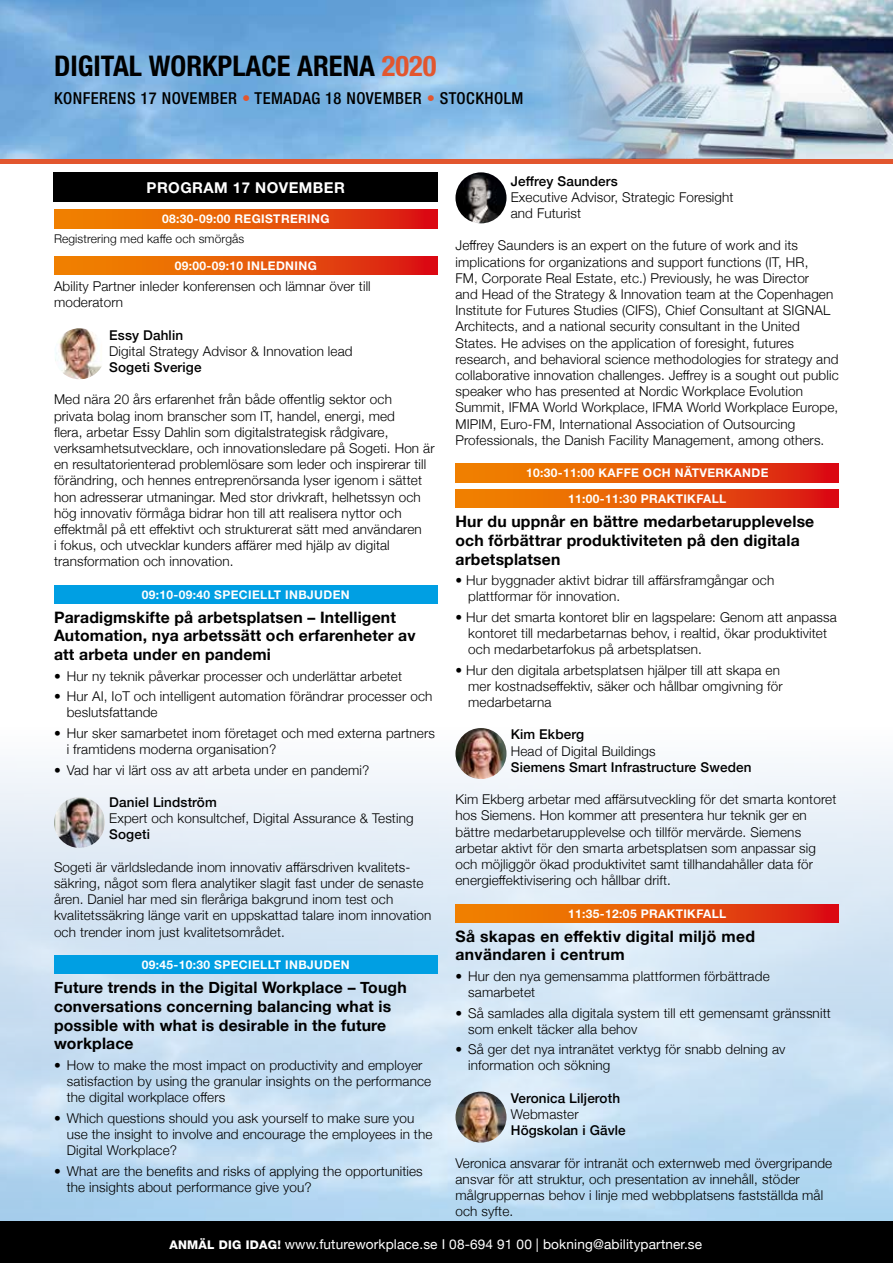
<style>
.page{position:relative;width:893px;height:1263px;background:#fff}
.page>*{position:absolute;margin:0;border:0;box-sizing:border-box;transform-origin:0 0}
.t1{font:700 condensed 28.5px "Helvetica Neue";color:#000}
.t2{font:500 condensed 16.5px "Helvetica Neue";letter-spacing:.03em;color:#000}
.t3{font:700 15.75px/18.9px "Helvetica Neue";letter-spacing:.01em;color:#000}
.t4{font:700 15px "Helvetica Neue LT Std";letter-spacing:.03em;color:#fff}
.t5{font:300 13.5px/16.2px "Helvetica Neue";letter-spacing:.01em;color:#000}
.t6{font:500 13.5px "Helvetica Neue";letter-spacing:.01em;color:#000}
.t7{font:13.5px "Helvetica Neue";letter-spacing:.01em;color:#fff}
.t8{font:700 12px/25.5px "Helvetica Neue LT Std";letter-spacing:.03em;color:#fff;text-align:center}
.t9{font:300 12px "Helvetica Neue";letter-spacing:.01em;color:#000}
.s1{color:#e2562e}
.s2{font-weight:800;font-size:12px}
</style>
<div class="page">
<img style="left:0;top:728px;width:893px;height:494px">
<div style="left:53px;top:172px;width:385px;height:30px;background:#000"></div>
<svg style="left:54px;top:210px;width:383px;height:18px;background:#e65509"></svg>
<svg style="left:54px;top:256px;width:383px;height:19px;background:#e65509"></svg>
<div style="left:54px;top:585px;width:383px;height:19px;background:#009fe3"></div>
<div style="left:54px;top:955px;width:383px;height:19px;background:#009fe3"></div>
<svg style="left:455px;top:464px;width:384px;height:18px;background:#e65509"></svg>
<svg style="left:455px;top:489px;width:384px;height:19px;background:#e65509"></svg>
<svg style="left:455px;top:904px;width:384px;height:19px;background:#e65509"></svg>
<div style="left:0;top:158px;width:893px;height:6px;background:#e2562e"></div>
<img style="left:55px;top:328px;width:47px;height:51px">
<img style="left:455px;top:172px;width:51px;height:51px;border-radius:26px">
<img style="left:455px;top:728px;width:51px;height:51px;border-radius:26px">
<img style="left:455px;top:1091px;width:51px;height:52px;border-radius:26px">
<img style="left:54px;top:797px;width:51px;height:51px;border-radius:26px">
<div style="left:0;top:1222px;width:893px;height:41px;background:#000"></div>
<img style="left:0;top:0;width:557px;height:158px">
<img style="left:557px;top:0;width:336px;height:158px">
<h1 class="t1" style="left:54px;top:49px;width:384px">DIGITAL WORKPLACE ARENA <span class="s1">2020</span></h1>
<p class="t2" style="left:54px;top:89px;width:471px">KONFERENS 17 NOVEMBER <span class="s1">•</span> TEMADAG 18 NOVEMBER <span class="s1">•</span> STOCKHOLM</p>
<p class="t6" style="left:511px;top:170px;width:108px">Jeffrey Saunders</p>
<p class="t5" style="left:511px;top:188px;width:224px">Executive Advisor, Strategic Foresight and Futurist</p>
<p class="t5" style="left:455px;top:236px;width:385px">Jeffrey Saunders is an expert on the future of work and its implications for organizations and support functions (IT, HR,<br>FM, Corporate Real Estate, etc.) Previously, he was Director<br>and Head of the Strategy &amp; Innovation team at the Copenhagen Institute for Futures Studies (CIFS), Chief Consultant at SIGNAL Architects, and a national security consultant in the United States. He advises on the application of foresight, futures research, and behavioral science methodologies for strategy and collaborative innovation challenges. Jeffrey is a sought out public speaker who has presented at Nordic Workplace Evolution Summit, IFMA World Workplace, IFMA World Workplace Europe, MIPIM, Euro-FM, International Association of Outsourcing Professionals, the Danish Facility Management, among others.</p>
<p class="t8" style="left:526px;top:460px;width:244px">10:30-11:00 KAFFE OCH NÄTVERKANDE<br>11:00-11:30 PRAKTIKFALL</p>
<p class="t3" style="left:455px;top:512px;width:360px">Hur du uppnår en bättre medarbetarupplevelse och förbättrar produktiviteten på den digitala arbetsplatsen</p>
<p class="t5" style="left:468px;top:571px;width:307px;text-indent:-13px">• Hur byggnader aktivt bidrar till affärsframgångar och plattformar för innovation.</p>
<p class="t5" style="left:468px;top:608px;width:370px;text-indent:-13px">• Hur det smarta kontoret blir en lagspelare: Genom att anpassa kontoret till medarbetarnas behov, i realtid, ökar produktivitet och medarbetarfokus på arbetsplatsen.</p>
<p class="t5" style="left:468px;top:661px;width:316px;text-indent:-13px">• Hur den digitala arbetsplatsen hjälper till att skapa en mer kostnadseffektiv, säker och hållbar omgivning för medarbetarna</p>
<p class="t6" style="left:511px;top:724px;width:75px">Kim Ekberg</p>
<p class="t5" style="left:511px;top:742px;width:146px">Head of Digital Buildings</p>
<p class="t6" style="left:511px;top:756px;width:242px">Siemens Smart Infrastructure Sweden</p>
<p class="t5" style="left:455px;top:790px;width:382px">Kim Ekberg arbetar med affärsutveckling för det smarta kontoret hos Siemens. Hon kommer att presentera hur teknik ger en bättre medarbetarupplevelse och tillför mervärde. Siemens arbetar aktivt för den smarta arbetsplatsen som anpassar sig och möjliggör ökad produktivitet samt tillhandahåller data för energieffektivisering och hållbar drift.</p>
<p class="t8" style="left:568px;top:900px;width:160px">11:35-12:05 PRAKTIKFALL</p>
<p class="t3" style="left:455px;top:927px;width:301px">Så skapas en effektiv digital miljö med användaren i centrum</p>
<p class="t5" style="left:468px;top:967px;width:303px;text-indent:-13px">• Hur den nya gemensamma plattformen förbättrade samarbetet</p>
<p class="t5" style="left:468px;top:1004px;width:364px;text-indent:-13px">• Så samlades alla digitala system till ett gemensamt gränssnitt som enkelt täcker alla behov</p>
<p class="t5" style="left:468px;top:1040px;width:319px;text-indent:-13px">• Så ger det nya intranätet verktyg för snabb delning av information och sökning</p>
<p class="t6" style="left:511px;top:1087px;width:111px">Veronica Liljeroth</p>
<p class="t5" style="left:511px;top:1105px;width:69px">Webmaster</p>
<p class="t6" style="left:511px;top:1119px;width:116px">Högskolan i Gävle</p>
<p class="t5" style="left:455px;top:1154px;width:378px">Veronica ansvarar för intranät och externweb med övergripande ansvar för att struktur, och presentation av innehåll, stöder målgruppernas behov i linje med webbplatsens fastställda mål och syfte.</p>
<p class="t7" style="left:169px;top:1234px;width:534px"><span class="s2">ANMÄL DIG IDAG!</span> www.futureworkplace.se I 08-694 91 00 | bokning@abilitypartner.se</p>
<p class="t4" style="left:147px;top:178px;width:200px">PROGRAM 17 NOVEMBER</p>
<p class="t8" style="left:162px;top:206px;width:169px">08:30-09:00 REGISTRERING</p>
<p class="t9" style="left:54px;top:229px;width:192px">Registrering med kaffe och smörgås</p>
<p class="t8" style="left:175px;top:252px;width:144px">09:00-09:10 INLEDNING</p>
<p class="t5" style="left:54px;top:277px;width:318px">Ability Partner inleder konferensen och lämnar över till moderatorn</p>
<p class="t6" style="left:109px;top:324px;width:75px">Essy Dahlin</p>
<p class="t5" style="left:109px;top:342px;width:245px">Digital Strategy Advisor &amp; Innovation lead</p>
<p class="t6" style="left:109px;top:356px;width:94px">Sogeti Sverige</p>
<p class="t5" style="left:54px;top:390px;width:382px">Med nära 20 års erfarenhet från både offentlig sektor och privata bolag inom branscher som IT, handel, energi, med<br>flera, arbetar Essy Dahlin som digitalstrategisk rådgivare, verksamhetsutvecklare, och innovationsledare på Sogeti. Hon är en resultatorienterad problemlösare som leder och inspirerar till förändring, och hennes entreprenörsanda lyser igenom i sättet hon adresserar utmaningar. Med stor drivkraft, helhetssyn och hög innovativ förmåga bidrar hon till att realisera nyttor och effektmål på ett effektivt och strukturerat sätt med användaren<br>i fokus, och utvecklar kunders affärer med hjälp av digital transformation och innovation.</p>
<p class="t8" style="left:142px;top:581px;width:210px">09:10-09:40 SPECIELLT INBJUDEN</p>
<p class="t3" style="left:54px;top:608px;width:363px">Paradigmskifte på arbetsplatsen – Intelligent<br>Automation, nya arbetssätt och erfarenheter av att arbeta under en pandemi</p>
<p class="t5" style="left:54px;top:667px;width:350px">• Hur ny teknik påverkar processer och underlättar arbetet</p>
<p class="t5" style="left:67px;top:687px;width:367px;text-indent:-13px">• Hur AI, IoT och intelligent automation förändrar processer och beslutsfattande</p>
<p class="t5" style="left:67px;top:724px;width:370px;text-indent:-13px">• Hur sker samarbetet inom företaget och med externa partners i framtidens moderna organisation?</p>
<p class="t5" style="left:54px;top:761px;width:317px">• Vad har vi lärt oss av att arbeta under en pandemi?</p>
<p class="t6" style="left:109px;top:791px;width:109px">Daniel Lindström</p>
<p class="t5" style="left:109px;top:809px;width:306px">Expert och konsultchef, Digital Assurance &amp; Testing</p>
<p class="t6" style="left:109px;top:824px;width:42px">Sogeti</p>
<p class="t5" style="left:54px;top:858px;width:379px">Sogeti är världsledande inom innovativ affärsdriven kvalitets&shy;säkring, något som flera analytiker slagit fast under de senaste åren. Daniel har med sin fleråriga bakgrund inom test och kvalitetssäkring länge varit en uppskattad talare inom innovation och trender inom just kvalitetsområdet.</p>
<p class="t8" style="left:142px;top:951px;width:210px">09:45-10:30 SPECIELLT INBJUDEN</p>
<p class="t3" style="left:54px;top:978px;width:354px">Future trends in the Digital Workplace – Tough conversations concerning balancing what is possible with what is desirable in the future workplace</p>
<p class="t5" style="left:67px;top:1056px;width:366px;text-indent:-13px">• How to make the most impact on productivity and employer satisfaction by using the granular insights on the performance the digital workplace offers</p>
<p class="t5" style="left:67px;top:1109px;width:367px;text-indent:-13px">• Which questions should you ask yourself to make sure you use the insight to involve and encourage the employees in the<br>Digital Workplace?</p>
<p class="t5" style="left:67px;top:1162px;width:358px;text-indent:-13px">• What are the benefits and risks of applying the opportunities the insights about performance give you?</p>
</div>
